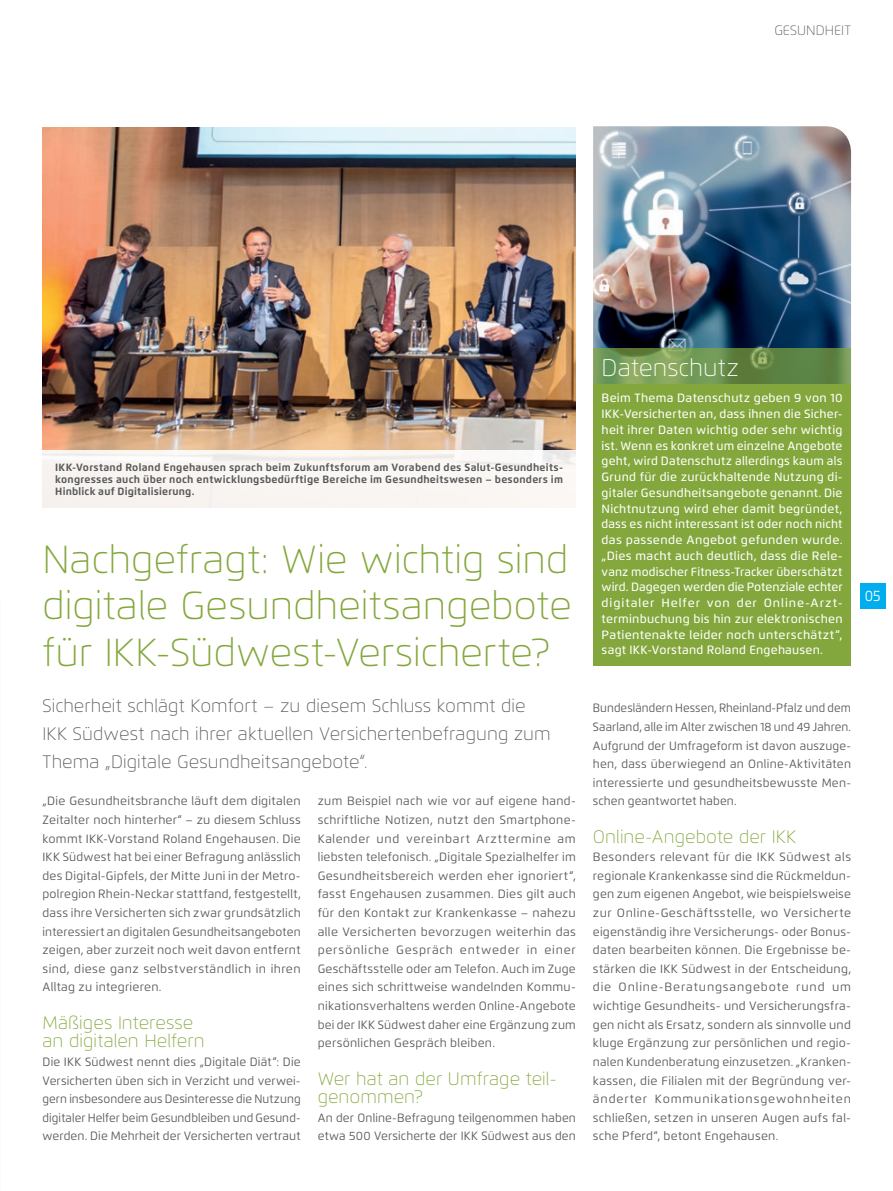
<style>
.page{position:relative;width:893px;height:1191px;background:#fff}
.page>*{position:absolute;margin:0;border:0;box-sizing:border-box;transform-origin:0 0}
.t1{font:100 39px/46.5px "Flexo";color:#83a73c;text-align:justify}
.t2{font:100 24px "Flexo";letter-spacing:.005em;color:#fff}
.t3{font:100 18px/27.9px "Flexo";letter-spacing:.005em;color:#57585a}
.t4{font:100 18px/18.6px "Flexo";color:#83a73c}
.t5{font:15px "Flexo";color:#fff;scale:.9 1}
.t6{font:100 13.5px "Flexo";color:#57585a}
.t7{font:12px/18.6px "Flexo";letter-spacing:.02em;color:#57585a}
.t8{font:500 12px/15.8px "Flexo";letter-spacing:.02em;color:#fff}
.t9{font:12px/18.6px "Flexo";letter-spacing:.02em;color:#57585a;text-align:justify;scale:.95 1}
.t10{font:700 10.5px/12px "Flexo";letter-spacing:.02em;color:#57585a;text-align:justify}
</style>
<div class="page">
<img style="left:593px;top:126px;width:258px;height:222px">
<div style="left:593px;top:384px;width:258px;height:282px;background:#83a73c"></div>
<svg style="left:593px;top:348px;width:258px;height:36px;background:#6d914f"></svg>
<img style="left:43px;top:128px;width:532px;height:322px">
<div style="left:43px;top:450px;width:533px;height:58px;background:#f9f5f2"></div>
<div style="left:860px;top:583px;width:25px;height:25px;background:#00aeef"></div>
<p class="t6" style="left:774px;top:22px;width:78px">GESUNDHEIT</p>
<p class="t10" style="left:55px;top:461px;width:509px">IKK-Vorstand Roland Engehausen sprach beim Zukunftsforum am Vorabend des Salut-Gesundheits&shy;kongresses auch über noch entwicklungsbedürftige Bereiche im Gesundheitswesen – besonders im Hinblick auf Digitalisierung.</p>
<h1 class="t1" style="left:43px;top:536px;width:531px">Nachgefragt: Wie wichtig sind digitale Gesundheitsangebote für IKK-Südwest-Versicherte?</h1>
<h3 class="t3" style="left:43px;top:692px;width:510px">Sicherheit schlägt Komfort – zu diesem Schluss kommt die<br>IKK Südwest nach ihrer aktuellen Versichertenbefragung zum<br>Thema „Digitale Gesundheitsangebote“.</h3>
<p class="t7" style="left:43px;top:792px;width:260px">„Die Gesundheitsbranche läuft dem digitalen Zeitalter noch hinterher“ – zu diesem Schluss kommt IKK-Vorstand Roland Engehausen. Die IKK Südwest hat bei einer Befragung anlässlich des Digital-Gipfels, der Mitte Juni in der Metro&shy;polregion Rhein-Neckar stattfand, festgestellt, dass ihre Versicherten sich zwar grundsätzlich interessiert an digitalen Gesundheitsangeboten zeigen, aber zurzeit noch weit davon entfernt sind, diese ganz selbstverständlich in ihren Alltag zu integrieren.</p>
<h3 class="t4" style="left:43px;top:1013px;width:164px">Mäßiges Interesse an digitalen Helfern</h3>
<p class="t7" style="left:43px;top:1052px;width:260px;text-align:justify">Die IKK Südwest nennt dies „Digitale Diät“: Die Versicherten üben sich in Verzicht und verwei&shy;gern insbesondere aus Desinteresse die Nutzung digitaler Helfer beim Gesundbleiben und Gesund&shy;werden. Die Mehrheit der Versicherten vertraut</p>
<p class="t7" style="left:318px;top:792px;width:260px;text-align:justify">zum Beispiel nach wie vor auf eigene hand&shy;schriftliche Notizen, nutzt den Smartphone-Kalender und vereinbart Arzttermine am liebsten telefonisch. „Digitale Spezialhelfer im Gesundheitsbereich werden eher ignoriert“, fasst Engehausen zusammen. Dies gilt auch für den Kontakt zur Krankenkasse – nahezu alle Versicherten bevorzugen weiterhin das persönliche Gespräch entweder in einer Geschäftsstelle oder am Telefon. Auch im Zuge eines sich schrittweise wandelnden Kommu&shy;nikationsverhaltens werden Online-Angebote bei der IKK Südwest daher eine Ergänzung zum persönlichen Gespräch bleiben.</p>
<h3 class="t4" style="left:318px;top:1069px;width:241px">Wer hat an der Umfrage teil&shy;genommen?</h3>
<p class="t7" style="left:318px;top:1108px;width:260px">An der Online-Befragung teilgenommen haben etwa 500 Versicherte der IKK Südwest aus den</p>
<h2 class="t2" style="left:602px;top:353px;width:139px">Datenschutz</h2>
<p class="t8" style="left:602px;top:390px;width:242px">Beim Thema Datenschutz geben 9 von 10<br>IKK-Versicherten an, dass ihnen die Sicher&shy;heit ihrer Daten wichtig oder sehr wichtig ist. Wenn es konkret um einzelne Angebote geht, wird Datenschutz allerdings kaum als Grund für die zurückhaltende Nutzung di&shy;gitaler Gesundheitsangebote genannt. Die Nichtnutzung wird eher damit begründet, dass es nicht interessant ist oder noch nicht das passende Angebot gefunden wurde. „Dies macht auch deutlich, dass die Rele&shy;vanz modischer Fitness-Tracker überschätzt wird. Dagegen werden die Potenziale echter digitaler Helfer von der Online-Arzt&shy;terminbuchung bis hin zur elektronischen Patientenakte leider noch unterschätzt“, sagt IKK-Vorstand Roland Engehausen.</p>
<p class="t5" style="left:865px;top:586px;width:19px">05</p>
<p class="t9" style="left:593px;top:699px;width:273px">Bundesländern Hessen, Rheinland-Pfalz und dem Saarland, alle im Alter zwischen 18 und 49 Jahren.<br>Aufgrund der Umfrageform ist davon auszuge&shy;hen, dass überwiegend an Online-Aktivitäten interessierte und gesundheitsbewusste Men&shy;schen geantwortet haben.</p>
<h3 class="t4" style="left:593px;top:827px;width:205px">Online-Angebote der IKK</h3>
<p class="t7" style="left:593px;top:847px;width:260px">Besonders relevant für die IKK Südwest als regionale Krankenkasse sind die Rückmeldun&shy;gen zum eigenen Angebot, wie beispielsweise zur Online-Geschäftsstelle, wo Versicherte eigenständig ihre Versicherungs- oder Bonus&shy;daten bearbeiten können. Die Ergebnisse be&shy;stärken die IKK Südwest in der Entscheidung, die Online-Beratungsangebote rund um wichtige Gesundheits- und Versicherungsfra&shy;gen nicht als Ersatz, sondern als sinnvolle und kluge Ergänzung zur persönlichen und regio&shy;nalen Kundenberatung einzusetzen. „Kranken&shy;kassen, die Filialen mit der Begründung ver&shy;änderter Kommunikationsgewohnheiten schließen, setzen in unseren Augen aufs fal&shy;sche Pferd“, betont Engehausen.</p>
</div>
